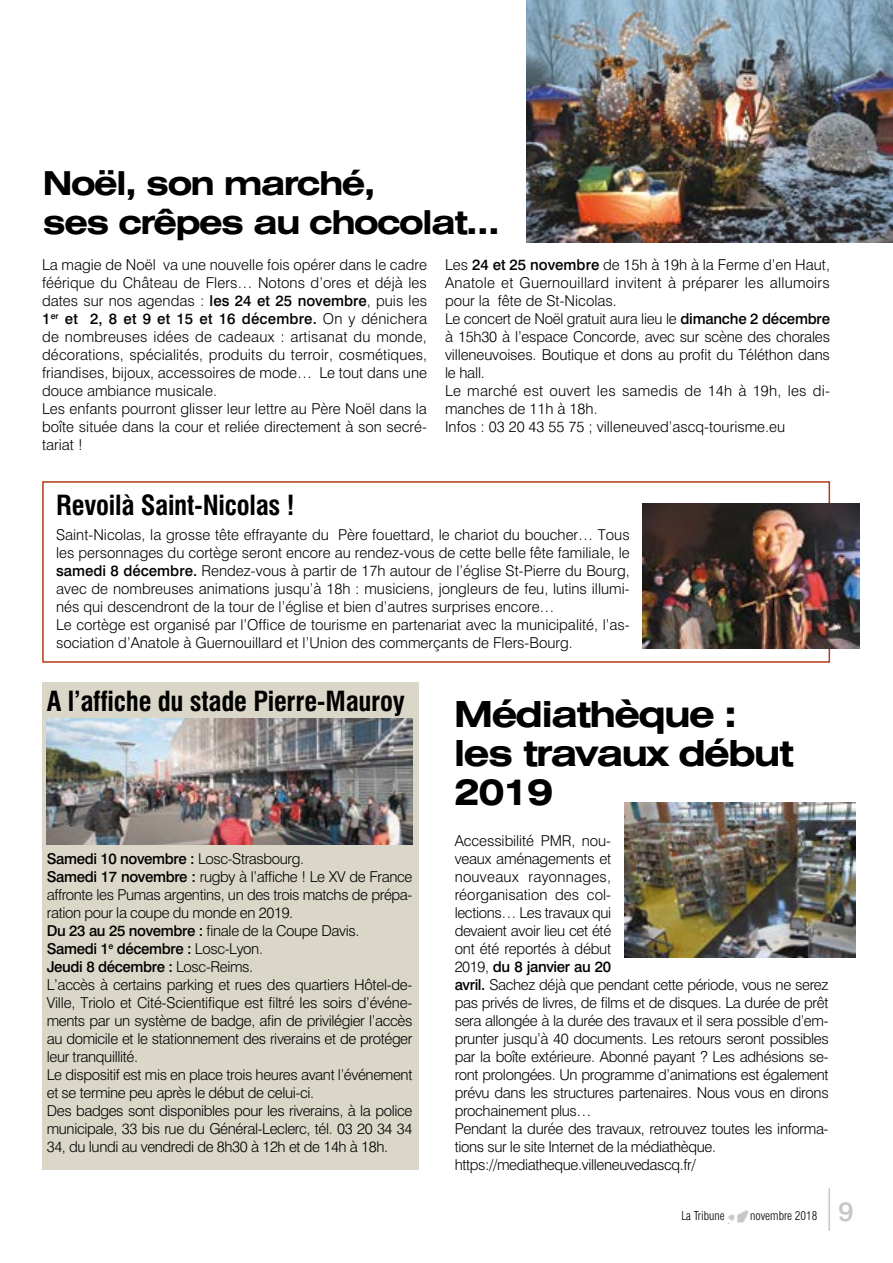
<style>
.page{position:relative;width:893px;height:1263px;background:#fff}
.page>*{position:absolute;margin:0;border:0;box-sizing:border-box;transform-origin:0 0}
.t1{font:700 expanded 36px/39px "Swiss 721 BT";letter-spacing:-.05em;color:#000}
.t2{font:700 expanded 33px/39px "Swiss 721 BT";letter-spacing:-.05em;color:#000}
.t3{font:700 condensed 27px "Swiss 721 BT";letter-spacing:-.01em;color:#000}
.t4{font:500 27px "Swiss 721 BT";color:#c6c6c6}
.t5{font:300 15px/18px "Swiss 721 BT";letter-spacing:-.015em;color:#000}
.t6{font:300 condensed 12px "Swiss 721 BT";color:#000}
.s1{font-weight:500}
</style>
<div class="page">
<div style="left:42px;top:682px;width:377px;height:488px;background:#dad6c8"></div>
<img style="left:728px;top:1210px;width:20px;height:14px">
<hr style="left:828px;top:1188px;width:2px;height:43px;background:#c6c6c6">
<img style="left:527px;top:0;width:366px;height:242px">
<img style="left:47px;top:719px;width:365px;height:125px">
<img style="left:624px;top:803px;width:232px;height:154px">
<div style="left:42px;top:481px;width:788px;height:182px;border:2px solid #b63a18"></div>
<img style="left:642px;top:504px;width:217px;height:144px">
<h2 class="t2" style="left:43px;top:164px;width:458px">Noël, son marché,<br>ses crêpes au chocolat…</h2>
<p class="t5" style="left:42px;top:256px;width:387px">La magie de Noël va une nouvelle fois opérer dans le cadre féérique du Château de Flers… Notons d’ores et déjà les dates sur nos agendas : <span class="s1">les 24 et 25 novembre</span>, puis les <span class="s1">1</span><sup>er</sup> <span class="s1">et 2, 8 et 9 et 15 et 16 décembre.</span> On y dénichera de nombreuses idées de cadeaux : artisanat du monde, décorations, spécialités, produits du terroir, cosmétiques, friandises, bijoux, accessoires de mode… Le tout dans une douce ambiance musicale.<br>Les enfants pourront glisser leur lettre au Père Noël dans la boîte située dans la cour et reliée directement à son secré&shy;tariat !</p>
<p class="t5" style="left:445px;top:256px;width:386px">Les <span class="s1">24 et 25 novembre</span> de 15h à 19h à la Ferme d’en Haut, Anatole et Guernouillard invitent à préparer les allumoirs pour la fête de St-Nicolas.<br>Le concert de Noël gratuit aura lieu le <span class="s1">dimanche 2 décembre </span>à 15h30 à l’espace Concorde, avec sur scène des chorales villeneuvoises. Boutique et dons au profit du Téléthon dans le hall.<br>Le marché est ouvert les samedis de 14h à 19h, les di&shy;manches de 11h à 18h.<br>Infos : 03 20 43 55 75 ; villeneuved’ascq-tourisme.eu</p>
<h3 class="t3" style="left:56px;top:489px;width:240px">Revoilà Saint-Nicolas !</h3>
<p class="t5" style="left:56px;top:526px;width:575px">Saint-Nicolas, la grosse tête effrayante du Père fouettard, le chariot du boucher… Tous les personnages du cortège seront encore au rendez-vous de cette belle fête familiale, le <span class="s1">samedi 8 décembre.</span> Rendez-vous à partir de 17h autour de l’église St-Pierre du Bourg, avec de nombreuses animations jusqu’à 18h : musiciens, jongleurs de feu, lutins illumi&shy;nés qui descendront de la tour de l’église et bien d’autres surprises encore…<br>Le cortège est organisé par l’Office de tourisme en partenariat avec la municipalité, l’as&shy;sociation d’Anatole à Guernouillard et l’Union des commerçants de Flers-Bourg.</p>
<h3 class="t3" style="left:47px;top:684px;width:359px">A l’affiche du stade Pierre-Mauroy</h3>
<p class="t5" style="left:47px;top:850px;width:367px"><span class="s1">Samedi 10 novembre :</span> Losc-Strasbourg.<br><span class="s1">Samedi 17 novembre :</span> rugby à l’affiche ! Le XV de France affronte les Pumas argentins, un des trois matchs de prépa&shy;ration pour la coupe du monde en 2019.<br><span class="s1">Du 23 au 25 novembre :</span> finale de la Coupe Davis.<br><span class="s1">Samedi 1</span><sup>e</sup> <span class="s1">décembre :</span> Losc-Lyon.<br><span class="s1">Jeudi 8 décembre :</span> Losc-Reims.<br>L’accès à certains parking et rues des quartiers Hôtel-de-Ville, Triolo et Cité-Scientifique est filtré les soirs d’événe&shy;ments par un système de badge, afin de privilégier l’accès au domicile et le stationnement des riverains et de protéger leur tranquillité.<br>Le dispositif est mis en place trois heures avant l’événement et se termine peu après le début de celui-ci.<br>Des badges sont disponibles pour les riverains, à la police municipale, 33 bis rue du Général-Leclerc, tél. 03 20 34 34<br>34, du lundi au vendredi de 8h30 à 12h et de 14h à 18h.</p>
<h1 class="t1" style="left:454px;top:694px;width:342px">Médiathèque : les travaux début<br>2019</h1>
<p class="t5" style="left:455px;top:832px;width:376px">Accessibilité PMR, nou-<br>veaux aménagements et<br>nouveaux rayonnages,<br>réorganisation des col-<br>lections… Les travaux qui<br>devaient avoir lieu cet été<br>ont été reportés à début<br>2019, <span class="s1">du 8 janvier au 20<br>avril.</span> Sachez déjà que pendant cette période, vous ne serez pas privés de livres, de films et de disques. La durée de prêt sera allongée à la durée des travaux et il sera possible d’em&shy;prunter jusqu’à 40 documents. Les retours seront possibles par la boîte extérieure. Abonné payant ? Les adhésions se&shy;ront prolongées. Un programme d’animations est également prévu dans les structures partenaires. Nous vous en dirons prochainement plus…<br>Pendant la durée des travaux, retrouvez toutes les informa&shy;tions sur le site Internet de la médiathèque. https://mediatheque.villeneuvedascq.fr/</p>
<p class="t6" style="left:681px;top:1209px;width:45px">La Tribune</p>
<p class="t6" style="left:750px;top:1209px;width:69px">novembre 2018</p>
<h3 class="t4" style="left:838px;top:1195px;width:17px">9</h3>
</div>
